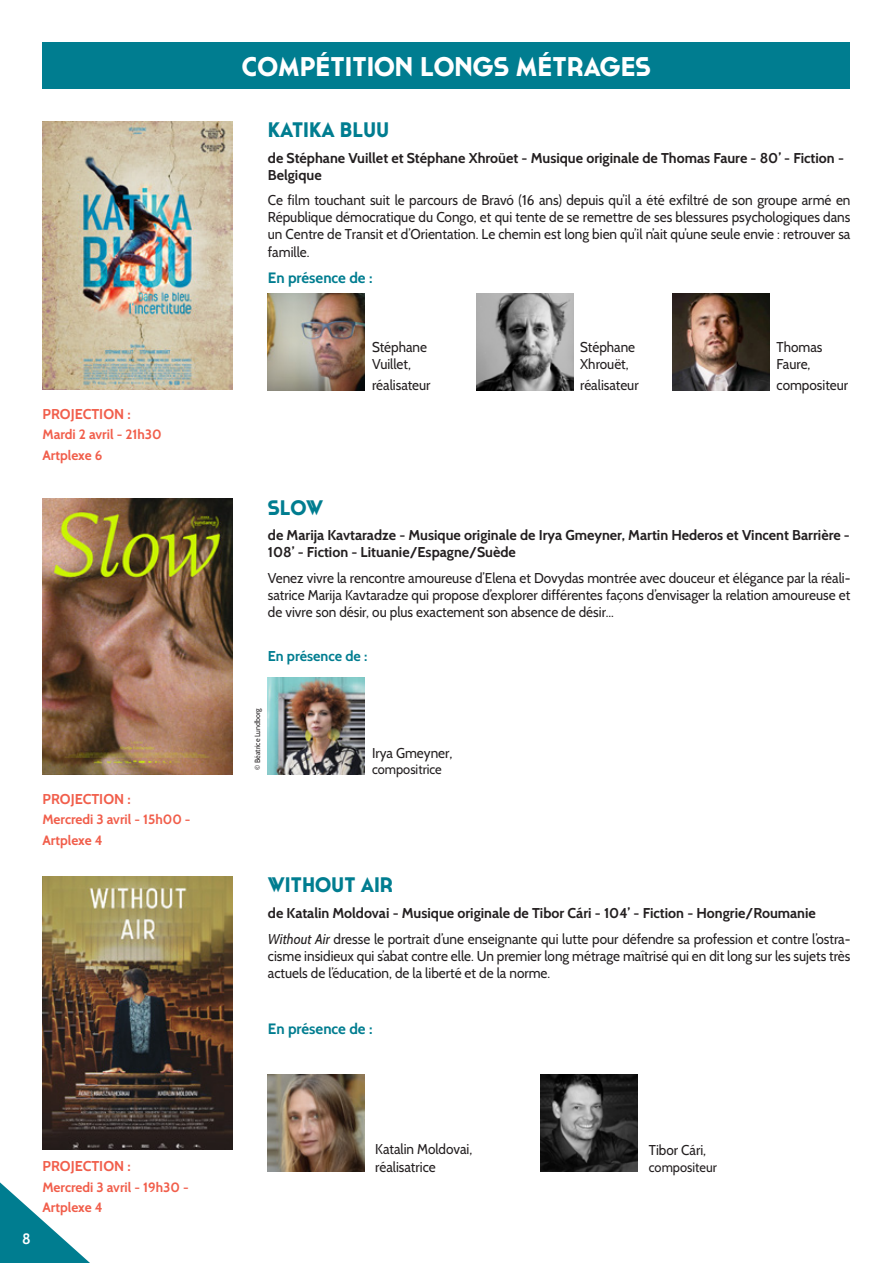
<style>
.page{position:relative;width:893px;height:1263px;background:#fff}
.page>*{position:absolute;margin:0;border:0;box-sizing:border-box;transform-origin:0 0}
.sur_titre{font:700 27px "Cassannet Plus";color:#fff}
.titre_2{font:700 21px "Cassannet Plus";color:#007d90}
.corps_longs{font:700 15px "Cabin";color:#007d90}
.t1{font:700 15px "Cabin";color:#fff;scale:.95 1}
.info_film{font:14.25px/17.1px "Cabin";color:#231f20;scale:.95 1}
.info_film-2{font:700 14.25px/17.1px "Cabin";color:#231f20}
.info_film-3{font:700 14.25px "Cabin";color:#f15e4b}
.info_film-4{font:700 14.25px "Cabin";color:#007d90}
.horaire{font:700 13.5px "Cabin";color:#f15e4b}
.info_film-5{font:13.5px "Cabin";color:#231f20;scale:.95 1}
.t2{font:7.5px "Cabin";color:#231f20;scale:.95 1}
.s1{font-style:italic}
</style>
<div class="page">
<svg style="left:0;top:1182px;width:90px;height:81px"></svg>
<div style="left:43px;top:43px;width:807px;height:46px;background:#007d90"></div>
<img style="left:43px;top:121px;width:189px;height:268px">
<img style="left:43px;top:499px;width:189px;height:275px">
<img style="left:43px;top:877px;width:189px;height:273px">
<img style="left:268px;top:293px;width:97px;height:97px">
<img style="left:477px;top:293px;width:96px;height:97px">
<img style="left:672px;top:293px;width:97px;height:97px">
<img style="left:268px;top:677px;width:97px;height:97px">
<img style="left:268px;top:1074px;width:97px;height:97px">
<img style="left:540px;top:1074px;width:97px;height:97px">
<p class="info_film-3" style="left:43px;top:405px;width:90px">PROJECTION :</p>
<p class="horaire" style="left:43px;top:426px;width:121px">Mardi 2 avril - 21h30</p>
<p class="horaire" style="left:43px;top:447px;width:61px">Artplexe 6</p>
<p class="info_film-3" style="left:43px;top:790px;width:90px">PROJECTION :</p>
<p class="horaire" style="left:43px;top:811px;width:150px">Mercredi 3 avril - 15h00 -</p>
<p class="horaire" style="left:43px;top:832px;width:62px">Artplexe 4</p>
<p class="t1" style="left:22px;top:1229px;width:11px">8</p>
<p class="info_film-3" style="left:43px;top:1157px;width:90px">PROJECTION :</p>
<p class="horaire" style="left:43px;top:1179px;width:148px">Mercredi 3 avril - 19h30 -</p>
<p class="horaire" style="left:43px;top:1199px;width:62px">Artplexe 4</p>
<p class="sur_titre" style="left:242px;top:50px;width:411px">COMPÉTITION LONGS MÉTRAGES</p>
<p class="titre_2" style="left:268px;top:117px;width:123px">KATIKA BLUU</p>
<p class="info_film-2" style="left:268px;top:149px;width:578px">de Stéphane Vuillet et Stéphane Xhroüet - Musique originale de Thomas Faure - 80’ - Fiction -<br>Belgique</p>
<p class="info_film" style="left:268px;top:192px;width:615px;text-align:justify">Ce film touchant suit le parcours de Bravó (16 ans) depuis qu’il a été exfiltré de son groupe armé en République démocratique du Congo, et qui tente de se remettre de ses blessures psychologiques dans un Centre de Transit et d’Orientation. Le chemin est long bien qu’il n’ait qu’une seule envie : retrouver sa famille.</p>
<p class="corps_longs" style="left:268px;top:269px;width:106px">En présence de :</p>
<p class="info_film" style="left:372px;top:338px;width:59px">Stéphane<br>Vuillet,</p>
<p class="info_film" style="left:372px;top:376px;width:63px">réalisateur</p>
<p class="info_film" style="left:580px;top:338px;width:59px">Stéphane<br>Xhrouët,</p>
<p class="info_film" style="left:580px;top:376px;width:63px">réalisateur</p>
<p class="info_film" style="left:777px;top:338px;width:50px">Thomas<br>Faure,</p>
<p class="info_film" style="left:777px;top:376px;width:77px">compositeur</p>
<p class="titre_2" style="left:268px;top:494px;width:57px">SLOW</p>
<p class="info_film-2" style="left:268px;top:527px;width:583px">de Marija Kavtaradze - Musique originale de Irya Gmeyner, Martin Hederos et Vincent Barrière -<br>108’ - Fiction - Lituanie/Espagne/Suède</p>
<p class="info_film" style="left:268px;top:569px;width:615px;text-align:justify">Venez vivre la rencontre amoureuse d’Elena et Dovydas montrée avec douceur et élégance par la réali&shy;satrice Marija Kavtaradze qui propose d’explorer différentes façons d’envisager la relation amoureuse et de vivre son désir, ou plus exactement son absence de désir...</p>
<p class="info_film-4" style="left:268px;top:647px;width:101px">En présence de :</p>
<p class="t2" style="left:253px;top:770px;width:66px;rotate:-90deg">© Béatrice Lundborg</p>
<p class="info_film" style="left:372px;top:744px;width:86px">Irya Gmeyner,</p>
<p class="info_film-5" style="left:372px;top:761px;width:75px">compositrice</p>
<p class="titre_2" style="left:268px;top:872px;width:127px">WITHOUT AIR</p>
<p class="info_film-2" style="left:268px;top:904px;width:549px">de Katalin Moldovai - Musique originale de Tibor Cári - 104’ - Fiction - Hongrie/Roumanie</p>
<p class="info_film" style="left:268px;top:930px;width:615px;text-align:justify"><span class="s1">Without Air</span> dresse le portrait d’une enseignante qui lutte pour défendre sa profession et contre l’ostra&shy;cisme insidieux qui s’abat contre elle. Un premier long métrage maîtrisé qui en dit long sur les sujets très actuels de l’éducation, de la liberté et de la norme.</p>
<p class="corps_longs" style="left:268px;top:1020px;width:106px">En présence de :</p>
<p class="info_film" style="left:375px;top:1141px;width:104px">Katalin Moldovai, réalisatrice</p>
<p class="info_film" style="left:649px;top:1142px;width:62px">Tibor Cári,</p>
<p class="info_film-5" style="left:649px;top:1158px;width:73px">compositeur</p>
</div>
